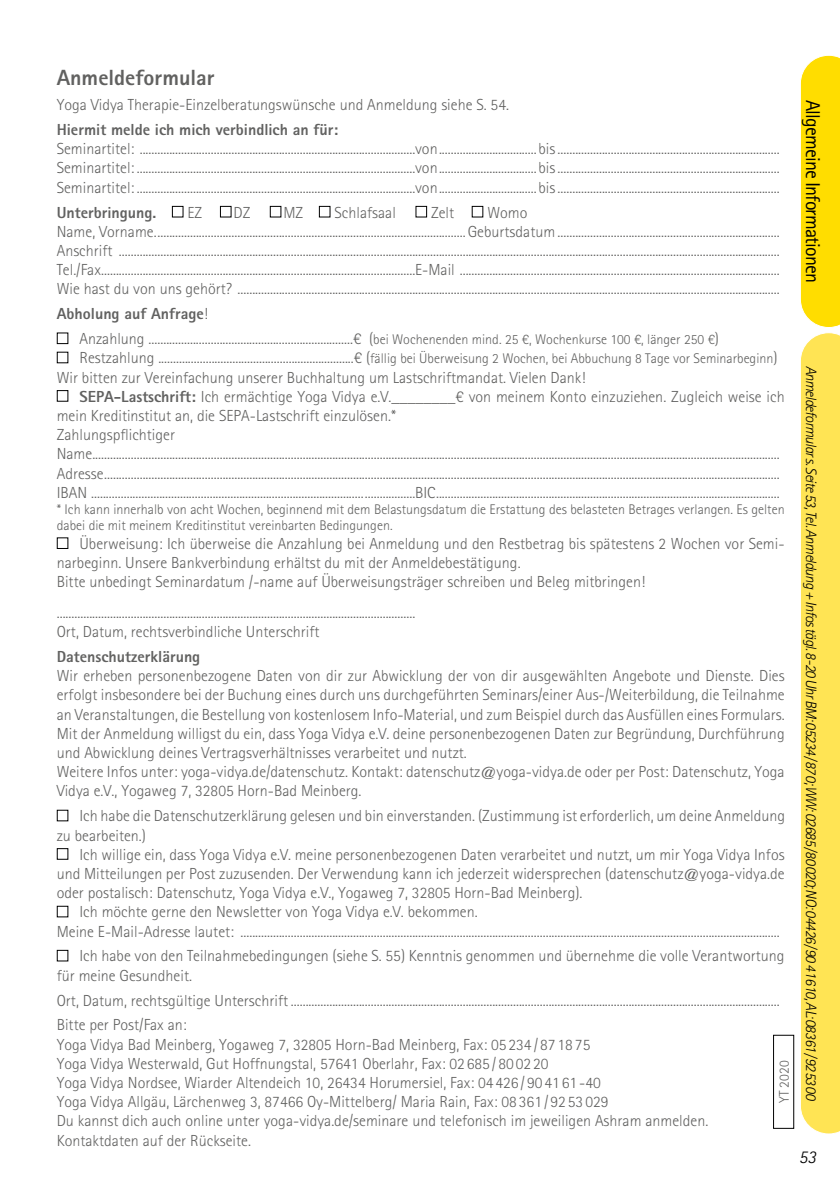
<style>
.page{position:relative;width:840px;height:1191px;background:#fff}
.page>*{position:absolute;margin:0;border:0;box-sizing:border-box;transform-origin:0 0}
.t1{font:800 22px "Agfa Rotis Sans Serif";color:#616160}
.t2{font:20px "Agfa Rotis Sans Serif";letter-spacing:-.045em;color:#000}
.t3{font:italic 300 18px "Agfa Rotis Sans Serif";color:#000}
.t4{font:300 16px/19.2px "Agfa Rotis Sans Serif";color:#616160}
.t5{font:800 16px "Agfa Rotis Sans Serif";color:#616160}
.t6{font:italic 300 15px "Agfa Rotis Sans Serif";letter-spacing:-.045em;color:#000}
.t7{font:300 14px/16px "Agfa Rotis Sans Serif";color:#616160}
.s1{font-weight:800}
.s2{font-size:14px}
</style>
<div class="page">
<svg style="left:800px;top:55px;width:39px;height:1079px;background:#ffe348"></svg>
<div style="left:172px;top:206px;width:11px;height:11px;border:1px solid #000"></div>
<div style="left:220px;top:206px;width:11px;height:11px;border:1px solid #000"></div>
<div style="left:269px;top:206px;width:12px;height:11px;border:1px solid #000"></div>
<div style="left:319px;top:206px;width:11px;height:11px;border:1px solid #000"></div>
<div style="left:415px;top:206px;width:12px;height:11px;border:1px solid #000"></div>
<div style="left:471px;top:206px;width:12px;height:11px;border:1px solid #000"></div>
<div style="left:57px;top:332px;width:11px;height:12px;border:1px solid #000"></div>
<div style="left:57px;top:390px;width:11px;height:12px;border:1px solid #000"></div>
<div style="left:57px;top:537px;width:11px;height:12px;border:1px solid #000"></div>
<div style="left:57px;top:848px;width:11px;height:11px;border:1px solid #000"></div>
<div style="left:57px;top:905px;width:11px;height:12px;border:1px solid #000"></div>
<div style="left:57px;top:949px;width:11px;height:12px;border:1px solid #000"></div>
<div style="left:772px;top:1035px;width:21px;height:93px;border:1px solid #000"></div>
<h1 class="t1" style="left:57px;top:64px;width:159px">Anmeldeformular</h1>
<p class="t4" style="left:57px;top:95px;width:453px">Yoga Vidya Therapie-Einzelberatungswünsche und Anmeldung siehe S. 54.</p>
<p class="t5" style="left:57px;top:119px;width:283px">Hiermit melde ich mich verbindlich an für:</p>
<p class="t4" style="left:57px;top:139px;width:724px;text-align:justify">Seminartitel: .............................................................................................von.................................bis...........................................................................<br>Seminartitel: ..............................................................................................von.................................bis...........................................................................<br>Seminartitel: ..............................................................................................von.................................bis...........................................................................</p>
<p class="t5" style="left:57px;top:202px;width:101px">Unterbringung.</p>
<p class="t4" style="left:187px;top:202px;width:16px">EZ</p>
<p class="t4" style="left:233px;top:202px;width:18px">DZ</p>
<p class="t4" style="left:283px;top:202px;width:21px">MZ</p>
<p class="t4" style="left:334px;top:202px;width:63px">Schlafsaal</p>
<p class="t4" style="left:431px;top:202px;width:25px">Zelt</p>
<p class="t4" style="left:57px;top:202px;width:724px;text-indent:430px">Womo<br>Name, Vorname.........................................................................................................Geburtsdatum...........................................................................<br>Anschrift ...............................................................................................................................................................................................................................<br>Tel./Fax..........................................................................................................E-Mail ............................................................................................................<br>Wie hast du von uns gehört? .......................................................................................................................................................................................</p>
<p class="t4" style="left:79px;top:301px;width:640px;line-height:24.8px;text-indent:-23px"><span class="s1">Abholung auf Anfrage</span>!<br>Anzahlung .....................................................................€ (<span class="s2">bei Wochenenden mind. 25 €, Wochenkurse 100 €, länger 250 €</span>)</p>
<p class="t4" style="left:57px;top:348px;width:722px;text-indent:23px">Restzahlung ..................................................................€ (<span class="s2">fällig bei Überweisung 2 Wochen, bei Abbuchung 8 Tage vor Seminarbeginn</span>)<br>Wir bitten zur Vereinfachung unserer Buchhaltung um Lastschriftmandat. Vielen Dank!</p>
<p class="t4" style="left:57px;top:387px;width:729px;text-indent:23px"><span class="s1">SEPA-Lastschrift:</span> Ich ermächtige Yoga Vidya e.V.________€ von meinem Konto einzuziehen. Zugleich weise ich mein Kreditinstitut an, die SEPA-Lastschrift einzulösen.*<br>Zahlungspflichtiger Name........................................................................................................................................................................................................................................<br>Adresse....................................................................................................................................................................................................................................<br>IBAN .............................................................................................................BIC....................................................................................................................</p>
<p class="t7" style="left:57px;top:501px;width:729px">* Ich kann innerhalb von acht Wochen, beginnend mit dem Belastungsdatum die Erstattung des belasteten Betrages verlangen. Es gelten dabei die mit meinem Kreditinstitut vereinbarten Bedingungen.</p>
<p class="t4" style="left:57px;top:534px;width:729px;text-indent:23px">Überweisung: Ich überweise die Anzahlung bei Anmeldung und den Restbetrag bis spätestens 2 Wochen vor Semi&shy;narbeginn. Unsere Bankverbindung erhältst du mit der Anmeldebestätigung.<br>Bitte unbedingt Seminardatum /-name auf Überweisungsträger schreiben und Beleg mitbringen!</p>
<p class="t4" style="left:57px;top:603px;width:360px">.........................................................................................................................<br>Ort, Datum, rechtsverbindliche Unterschrift</p>
<p class="t5" style="left:57px;top:646px;width:145px">Datenschutzerklärung</p>
<p class="t4" style="left:57px;top:666px;width:729px">Wir erheben personenbezogene Daten von dir zur Abwicklung der von dir ausgewählten Angebote und Dienste. Dies erfolgt insbesondere bei der Buchung eines durch uns durchgeführten Seminars/einer Aus-/Weiterbildung, die Teilnahme an Veranstaltungen, die Bestellung von kostenlosem Info-Material, und zum Beispiel durch das Ausfüllen eines Formulars.<br>Mit der Anmeldung willigst du ein, dass Yoga Vidya e.V. deine personenbezogenen Daten zur Begründung, Durchführung und Abwicklung deines Vertragsverhältnisses verarbeitet und nutzt.<br>Weitere Infos unter: yoga-vidya.de/datenschutz. Kontakt: datenschutz@yoga-vidya.de oder per Post: Datenschutz, Yoga Vidya e.V., Yogaweg 7, 32805 Horn-Bad Meinberg.</p>
<p class="t4" style="left:57px;top:806px;width:729px;text-indent:23px">Ich habe die Datenschutzerklärung gelesen und bin einverstanden. (Zustimmung ist erforderlich, um deine Anmeldung zu bearbeiten.)</p>
<p class="t4" style="left:79px;top:844px;width:706px">Ich willige ein, dass Yoga Vidya e.V. meine personenbezogenen Daten verarbeitet und nutzt, um mir Yoga Vidya Infos</p>
<p class="t4" style="left:57px;top:864px;width:729px">und Mitteilungen per Post zuzusenden. Der Verwendung kann ich jederzeit widersprechen (datenschutz@yoga-vidya.de</p>
<p class="t4" style="left:57px;top:883px;width:527px">oder postalisch: Datenschutz, Yoga Vidya e.V., Yogaweg 7, 32805 Horn-Bad Meinberg).</p>
<p class="t4" style="left:79px;top:902px;width:399px">Ich möchte gerne den Newsletter von Yoga Vidya e.V. bekommen.</p>
<p class="t4" style="left:57px;top:921px;width:724px">Meine E-Mail-Adresse lautet: ......................................................................................................................................................................................</p>
<p class="t4" style="left:57px;top:946px;width:729px;text-indent:23px">Ich habe von den Teilnahmebedingungen (siehe S. 55) Kenntnis genommen und übernehme die volle Verantwortung für meine Gesundheit.</p>
<p class="t4" style="left:57px;top:987px;width:724px;line-height:24.8px">Ort, Datum, rechtsgültige Unterschrift .....................................................................................................................................................................<br>Bitte per Post/Fax an:</p>
<p class="t4" style="left:57px;top:1034px;width:652px">Yoga Vidya Bad Meinberg, Yogaweg 7, 32805 Horn-Bad Meinberg, Fax: 05 234 / 87 18 75<br>Yoga Vidya Westerwald, Gut Hoffnungstal, 57641 Oberlahr, Fax: 02 685 / 80 02 20<br>Yoga Vidya Nordsee, Wiarder Altendeich 10, 26434 Horumersiel, Fax: 04 426 / 90 41 61 -40<br>Yoga Vidya Allgäu, Lärchenweg 3, 87466 Oy-Mittelberg/ Maria Rain, Fax: 08 361 / 92 53 029<br>Du kannst dich auch online unter yoga-vidya.de/seminare und telefonisch im jeweiligen Ashram anmelden.<br>Kontaktdaten auf der Rückseite.</p>
<p class="t7" style="left:775px;top:1103px;width:44px;rotate:-90deg">YT 2020</p>
<p class="t2" style="left:824px;top:100px;width:184px;rotate:90deg">Allgemeine Informationen</p>
<p class="t6" style="left:819px;top:366px;width:736px;rotate:90deg">Anmeldeformular s. Seite 53, Tel. Anmeldung + Infos tägl. 8-20 Uhr BM:05234/870;WW:02685/80020;NO:04426/9041610, AL:08361/925300</p>
<p class="t3" style="left:798px;top:1147px;width:19px">53</p>
</div>
